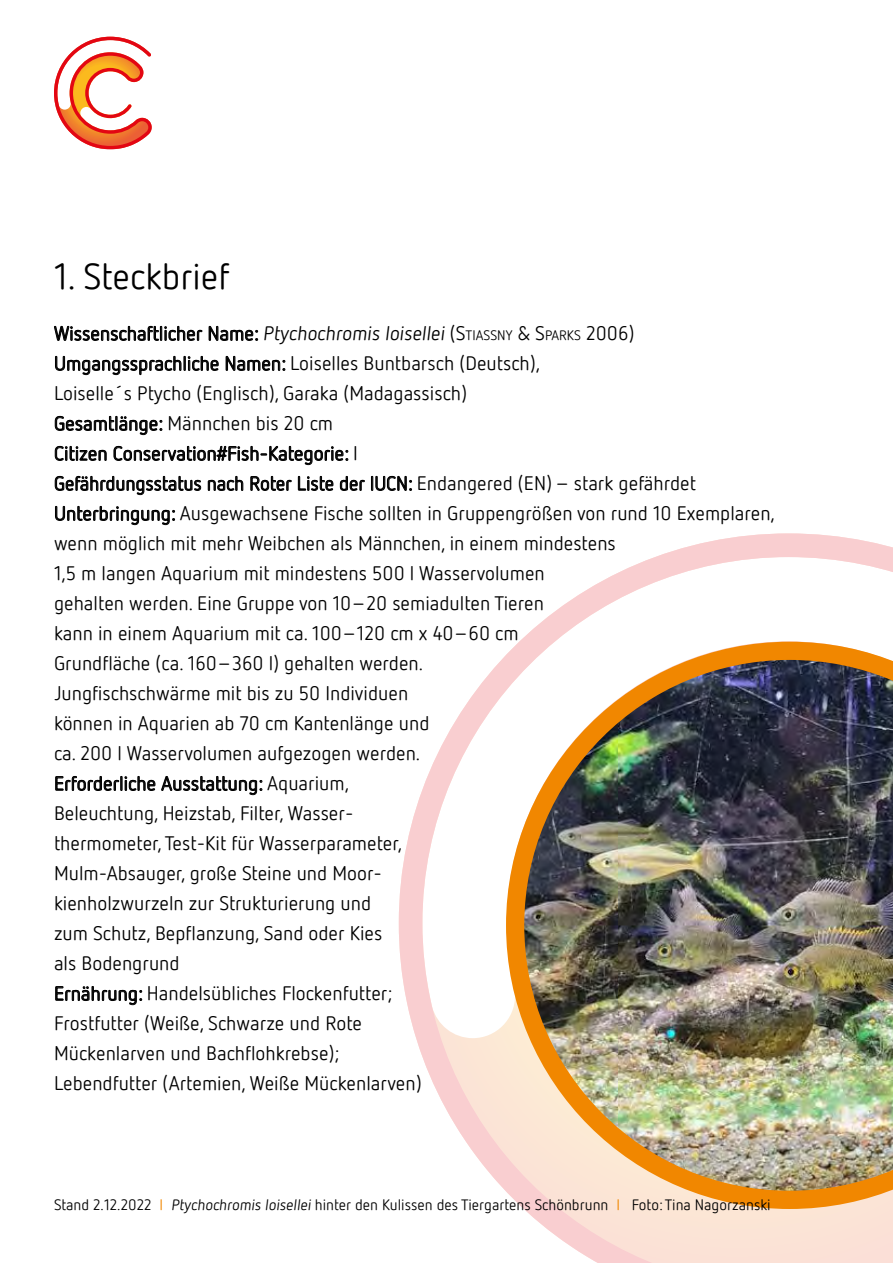
<style>
.page{position:relative;width:893px;height:1263px;background:#fff}
.page>*{position:absolute;margin:0;border:0;box-sizing:border-box;transform-origin:0 0}
.t1{font:36px "Netto Pro";color:#000}
.t2{font:19.5px/30px "Netto Pro";color:#000}
.t3{font:15px "Netto Pro";color:#000}
.s1{font-style:inherit}
.s2{font-size:13.65px}
.s3{color:#f18700}
</style>
<div class="page">
<svg style="left:54px;top:325px;width:205px;height:16px"></svg>
<svg style="left:55px;top:355px;width:164px;height:21px"></svg>
<svg style="left:225px;top:355px;width:61px;height:16px"></svg>
<svg style="left:54px;top:415px;width:295px;height:51px"></svg>
<svg style="left:54px;top:475px;width:148px;height:20px"></svg>
<svg style="left:208px;top:475px;width:36px;height:16px"></svg>
<svg style="left:250px;top:475px;width:115px;height:16px"></svg>
<svg style="left:371px;top:475px;width:41px;height:16px"></svg>
<svg style="left:55px;top:505px;width:121px;height:20px"></svg>
<svg style="left:55px;top:776px;width:208px;height:19px"></svg>
<svg style="left:55px;top:986px;width:88px;height:19px"></svg>
<svg style="left:54px;top:37px;width:98px;height:112px"></svg>
<svg style="left:399px;top:533px;width:494px;height:730px"></svg>
<img style="left:506px;top:642px;width:387px;height:567px">
<h1 class="t1" style="left:54px;top:253px;width:177px">1. Steckbrief</h1>
<p class="t2" style="left:54px;top:318px;width:722px">Wissenschaftlicher Name: Ptychochromis loisellei (<span class="s1">S</span><span class="s2">TIASSNY</span> <span class="s1">&amp; S</span><span class="s2">PARKS</span> 2006)<br>Umgangssprachliche Namen: Loiselles Buntbarsch (Deutsch),<br>Loiselle´s Ptycho (Englisch), Garaka (Madagassisch)<br>Gesamtlänge: Männchen bis 20 cm<br>Citizen Conservation#Fish-Kategorie: I<br>Gefährdungsstatus nach Roter Liste der IUCN: Endangered (EN) – stark gefährdet Unterbringung: Ausgewachsene Fische sollten in Gruppengrößen von rund 10 Exemplaren, wenn möglich mit mehr Weibchen als Männchen, in einem mindestens<br>1,5 m langen Aquarium mit mindestens 500 l Wasservolumen<br>gehalten werden. Eine Gruppe von 10–20 semiadulten Tieren<br>kann in einem Aquarium mit ca. 100–120 cm x 40–60 cm<br>Grundfläche (ca. 160–360 l) gehalten werden.<br>Jungfischschwärme mit bis zu 50 Individuen<br>können in Aquarien ab 70 cm Kantenlänge und<br>ca. 200 l Wasservolumen aufgezogen werden.<br>Erforderliche Ausstattung: Aquarium,<br>Beleuchtung, Heizstab, Filter, Wasser-<br>thermometer, Test-Kit für Wasserparameter,<br>Mulm-Absauger, große Steine und Moor-<br>kienholzwurzeln zur Strukturierung und<br>zum Schutz, Bepflanzung, Sand oder Kies<br>als Bodengrund<br>Ernährung: Handelsübliches Flockenfutter;<br>Frostfutter (Weiße, Schwarze und Rote<br>Mückenlarven und Bachflohkrebse);<br>Lebendfutter (Artemien, Weiße Mückenlarven)</p>
<p class="t3" style="left:54px;top:1195px;width:718px">Stand 2.12.2022 <span class="s3">I</span> Ptychochromis loisellei hinter den Kulissen des Tiergartens Schönbrunn <span class="s3">I</span> Foto: Tina Nagorzanski</p>
</div>
